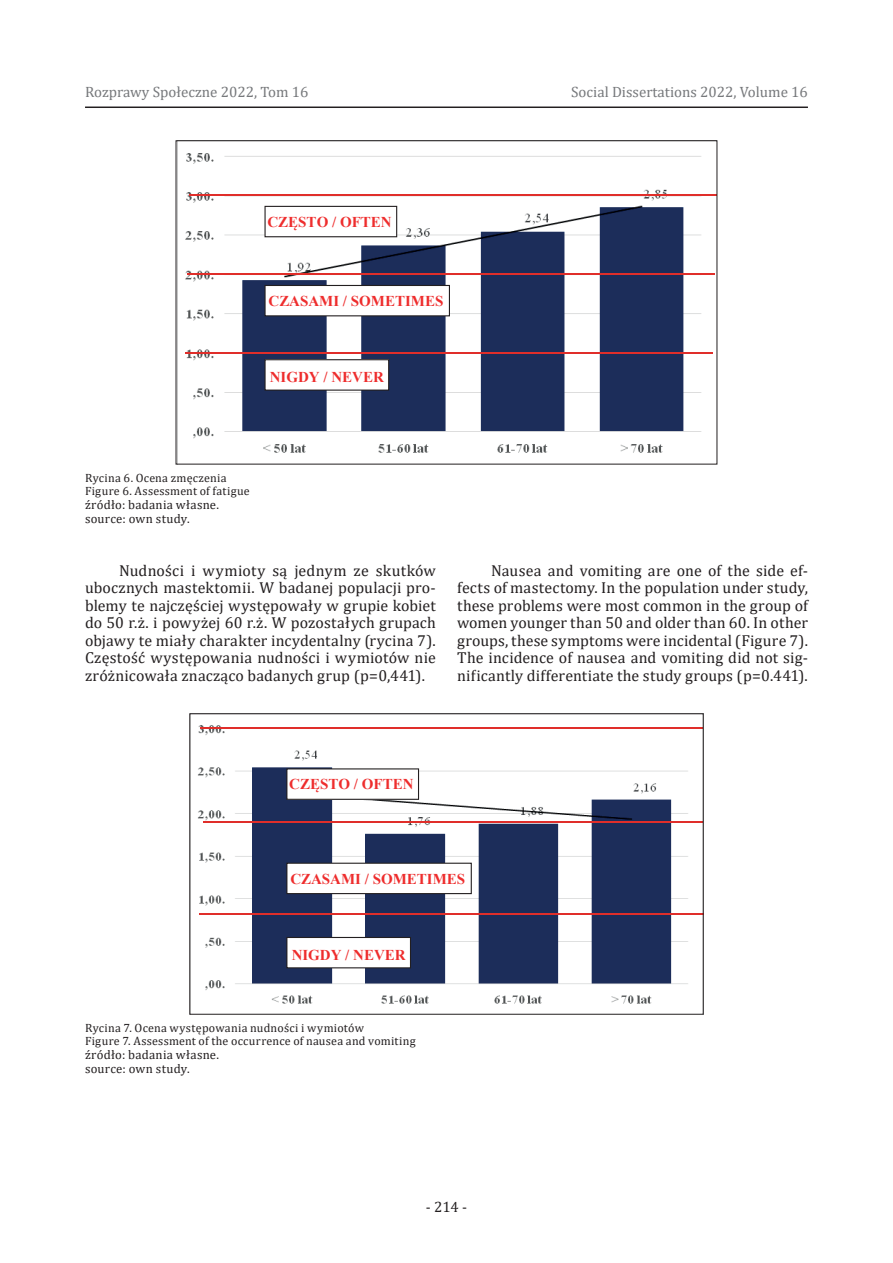
<style>
.page{position:relative;width:893px;height:1263px;background:#fff}
.page>*{position:absolute;margin:0;border:0;box-sizing:border-box;transform-origin:0 0}
.t1{font:15.9px/17.5px "Cambria";letter-spacing:.01em;color:#231f20;text-align:justify}
.t2{font:700 15px "Times New Roman";color:#ee2d2d}
.t3{font:15px "Cambria";color:#76787b}
.t4{font:15px "Cambria";color:#231f20}
.t5{font:12.75px/14.1px "Cambria";letter-spacing:.02em;color:#231f20}
.t6{font:12px/13.2px "Cambria";letter-spacing:.02em;color:#231f20}
</style>
<div class="page">
<hr style="left:85px;top:107px;width:723px;height:1px;background:#231f20">
<img style="left:185px;top:153px;width:528px;height:300px">
<hr style="left:185px;top:352px;width:527px;height:2px;background:#e02e2a">
<hr style="left:188px;top:273px;width:527px;height:2px;background:#e02e2a">
<hr style="left:189px;top:194px;width:527px;height:2px;background:#e02e2a">
<div style="left:265px;top:285px;width:184px;height:31px;background:#fff"></div>
<div style="left:264px;top:285px;width:186px;height:31px;border:1px solid #231f20"></div>
<div style="left:265px;top:360px;width:124px;height:30px;background:#fff"></div>
<div style="left:264px;top:359px;width:125px;height:32px;border:1px solid #231f20"></div>
<div style="left:265px;top:206px;width:132px;height:31px;background:#fff"></div>
<div style="left:264px;top:206px;width:133px;height:31px;border:1px solid #231f20"></div>
<img style="left:198px;top:725px;width:504px;height:279px">
<hr style="left:203px;top:821px;width:500px;height:2px;background:#e02e2a">
<hr style="left:200px;top:727px;width:503px;height:2px;background:#e02e2a">
<hr style="left:199px;top:913px;width:504px;height:1px;background:#e02e2a">
<div style="left:287px;top:863px;width:184px;height:30px;background:#fff"></div>
<div style="left:286px;top:863px;width:186px;height:31px;border:1px solid #231f20"></div>
<div style="left:287px;top:937px;width:123px;height:31px;background:#fff"></div>
<div style="left:286px;top:937px;width:125px;height:31px;border:1px solid #231f20"></div>
<div style="left:287px;top:769px;width:131px;height:30px;background:#fff"></div>
<div style="left:286px;top:768px;width:133px;height:32px;border:1px solid #231f20"></div>
<div style="left:189px;top:713px;width:515px;height:302px;border:1px solid #231f20"></div>
<p class="t3" style="left:85px;top:83px;width:225px">Rozprawy Społeczne 2022, Tom 16</p>
<p class="t3" style="left:571px;top:83px;width:238px">Social Dissertations 2022, Volume 16</p>
<p class="t2" style="left:267px;top:211px;width:126px">CZĘSTO / OFTEN</p>
<p class="t2" style="left:269px;top:291px;width:176px">CZASAMI / SOMETIMES</p>
<p class="t2" style="left:270px;top:366px;width:115px">NIGDY / NEVER</p>
<p class="t6" style="left:85px;top:471px;width:166px">Rycina 6. Ocena zmęczenia<br>Figure 6. Assessment of fatigue</p>
<p class="t5" style="left:85px;top:498px;width:135px">źródło: badania własne. source: own study.</p>
<p class="t1" style="left:85px;top:561px;width:352px;text-indent:34px">Nudności i wymioty są jednym ze skutków ubocznych mastektomii. W badanej populacji pro&shy;blemy te najczęściej występowały w grupie kobiet do 50 r.ż. i powyżej 60 r.ż. W pozostałych grupach objawy te miały charakter incydentalny (rycina 7).<br>Częstość występowania nudności i wymiotów nie zróżnicowała znacząco badanych grup (p=0,441).</p>
<p class="t1" style="left:457px;top:561px;width:352px;text-indent:34px">Nausea and vomiting are one of the side ef&shy;fects of mastectomy. In the population under study, these problems were most common in the group of women younger than 50 and older than 60. In other groups, these symptoms were incidental (Figure 7).<br>The incidence of nausea and vomiting did not sig&shy;nificantly differentiate the study groups (p=0.441).</p>
<p class="t2" style="left:289px;top:773px;width:126px">CZĘSTO / OFTEN</p>
<p class="t2" style="left:290px;top:868px;width:176px">CZASAMI / SOMETIMES</p>
<p class="t2" style="left:292px;top:944px;width:116px">NIGDY / NEVER</p>
<p class="t6" style="left:85px;top:1021px;width:332px">Rycina 7. Ocena występowania nudności i wymiotów<br>Figure 7. Assessment of the occurrence of nausea and vomiting</p>
<p class="t5" style="left:85px;top:1048px;width:135px">źródło: badania własne. source: own study.</p>
<p class="t4" style="left:426px;top:1198px;width:43px">- 214 -</p>
</div>
